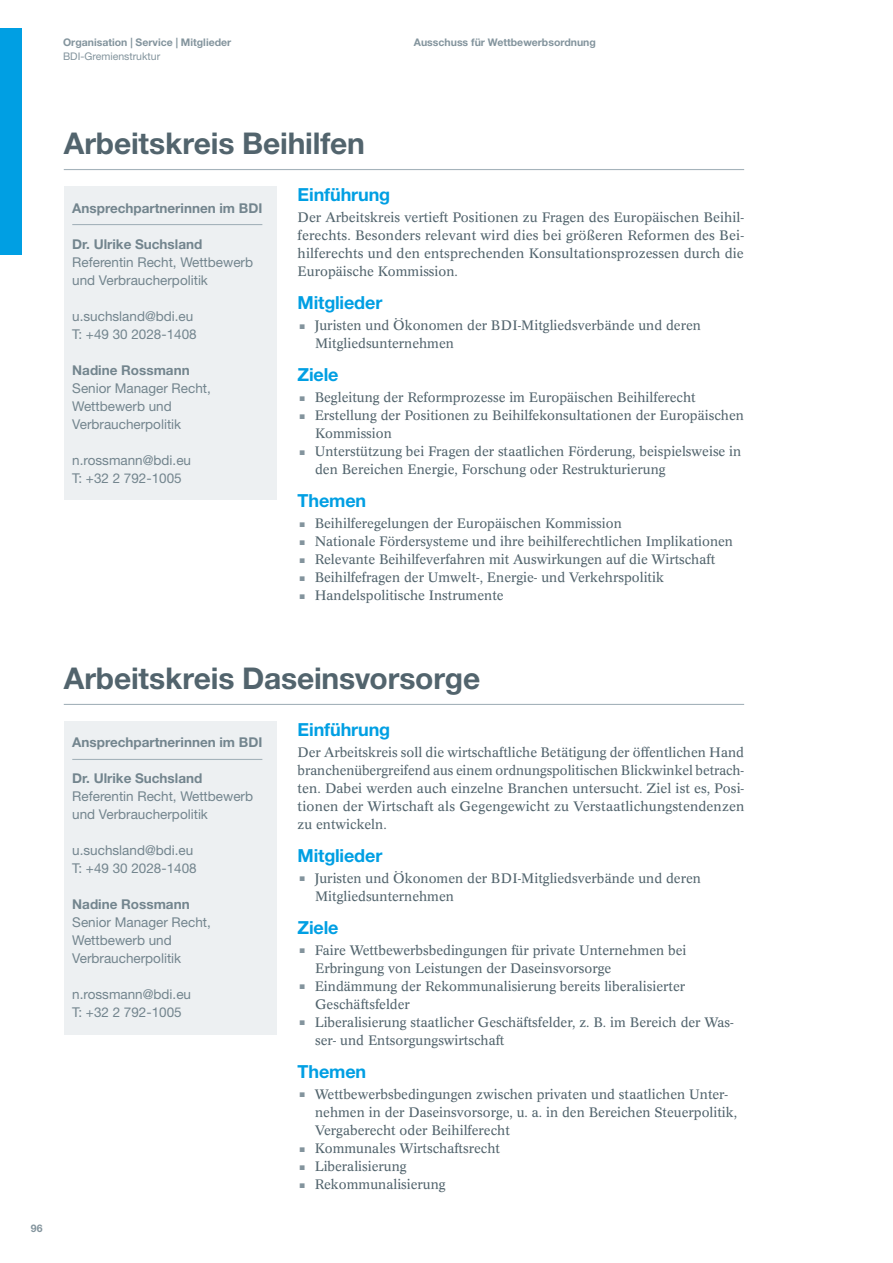
<style>
.page{position:relative;width:893px;height:1263px;background:#fff}
.page>*{position:absolute;margin:0;border:0;box-sizing:border-box;transform-origin:0 0}
._01_H_22pt_Grau{font:700 30px "Helvetica Neue LT Std";letter-spacing:-.005em;color:#52646d}
.t1{font:700 30px "Helvetica Neue LT Std";color:#83949d}
._02_H1_12{font:700 18px "Helvetica Neue LT Std";letter-spacing:-.01em;color:#009fe3}
._01_Text{font:13.5px/18px "Concorde BE";color:#52646d}
._12__Position_Block{font:13.5px/18px "Helvetica Neue LT Std";color:#73858e}
._12__Position_Block-2{font:700 13.5px "Helvetica Neue LT Std";color:#73858e}
.t2{font:700 10.5px "Helvetica Neue LT Std";color:#83949d}
.t3{font:10.5px "Helvetica Neue LT Std";color:#83949d}
.s1{font-weight:700}
</style>
<div class="page">
<hr style="left:64px;top:169px;width:680px;height:1px;background:#a5b3bb">
<hr style="left:64px;top:704px;width:680px;height:1px;background:#a5b3bb">
<div style="left:64px;top:186px;width:212px;height:314px;background:#edf0f2"></div>
<hr style="left:72px;top:224px;width:190px;height:1px;background:#a5b3bb">
<div style="left:64px;top:721px;width:212px;height:313px;background:#edf0f2"></div>
<hr style="left:72px;top:759px;width:190px;height:1px;background:#a5b3bb">
<div style="left:0;top:26px;width:21px;height:227px;background:#009fe3"></div>
<div style="left:0;top:0;width:893px;height:28px;background:#fff"></div>
<p class="t2" style="left:63px;top:36px;width:170px">Organisation | Service | Mitglieder</p>
<p class="t2" style="left:414px;top:36px;width:184px">Ausschuss für Wettbewerbsordnung</p>
<p class="t3" style="left:63px;top:50px;width:99px">BDI-Gremienstruktur</p>
<p class="_01_H_22pt_Grau" style="left:64px;top:125px;width:303px">Arbeitskreis Beihilfen</p>
<p class="_12__Position_Block-2" style="left:72px;top:199px;width:192px">Ansprechpartnerinnen im BDI</p>
<p class="_12__Position_Block" style="left:72px;top:235px;width:182px"><span class="s1">Dr. Ulrike Suchsland<br></span>Referentin Recht, Wettbewerb und Verbraucherpolitik</p>
<p class="_12__Position_Block" style="left:72px;top:307px;width:123px">u.suchsland@bdi.eu</p>
<p class="_12__Position_Block" style="left:72px;top:325px;width:126px">T: +49 30 2028-1408</p>
<p class="_12__Position_Block" style="left:72px;top:361px;width:140px"><span class="s1">Nadine Rossmann<br></span>Senior Manager Recht,<br>Wettbewerb und<br>Verbraucherpolitik</p>
<p class="_12__Position_Block" style="left:72px;top:451px;width:120px">n.rossmann@bdi.eu</p>
<p class="_12__Position_Block" style="left:72px;top:469px;width:111px">T: +32 2 792-1005</p>
<p class="_02_H1_12" style="left:298px;top:183px;width:94px">Einführung</p>
<p class="_01_Text" style="left:298px;top:208px;width:448px;text-align:justify">Der Arbeitskreis vertieft Positionen zu Fragen des Europäischen Beihil&shy;ferechts. Besonders relevant wird dies bei größeren Reformen des Bei&shy;hilferechts und den entsprechenden Konsultationsprozessen durch die Europäische Kommission.</p>
<p class="_02_H1_12" style="left:298px;top:291px;width:86px">Mitglieder</p>
<p class="t1" style="left:298px;top:299px;width:10px">.</p>
<p class="_01_Text" style="left:315px;top:316px;width:388px">Juristen und Ökonomen der BDI-Mitgliedsverbände und deren<br>Mitgliedsunternehmen</p>
<p class="_02_H1_12" style="left:298px;top:363px;width:42px">Ziele</p>
<p class="t1" style="left:298px;top:371px;width:10px">.</p>
<p class="_01_Text" style="left:315px;top:388px;width:383px">Begleitung der Reformprozesse im Europäischen Beihilferecht</p>
<p class="t1" style="left:298px;top:389px;width:10px">.</p>
<p class="_01_Text" style="left:315px;top:406px;width:431px">Erstellung der Positionen zu Beihilfekonsultationen der Europäischen<br>Kommission</p>
<p class="t1" style="left:298px;top:425px;width:10px">.</p>
<p class="_01_Text" style="left:315px;top:442px;width:428px">Unterstützung bei Fragen der staatlichen Förderung, beispielsweise in den Bereichen Energie, Forschung oder Restrukturierung</p>
<p class="_02_H1_12" style="left:298px;top:489px;width:70px">Themen</p>
<p class="t1" style="left:298px;top:497px;width:10px">.</p>
<p class="_01_Text" style="left:315px;top:514px;width:309px">Beihilferegelungen der Europäischen Kommission</p>
<p class="t1" style="left:298px;top:515px;width:10px">.</p>
<p class="_01_Text" style="left:315px;top:532px;width:420px">Nationale Fördersysteme und ihre beihilferechtlichen Implikationen</p>
<p class="t1" style="left:298px;top:533px;width:10px">.</p>
<p class="_01_Text" style="left:315px;top:550px;width:402px">Relevante Beihilfeverfahren mit Auswirkungen auf die Wirtschaft</p>
<p class="t1" style="left:298px;top:551px;width:10px">.</p>
<p class="_01_Text" style="left:315px;top:568px;width:351px">Beihilfefragen der Umwelt-, Energie- und Verkehrspolitik</p>
<p class="t1" style="left:298px;top:569px;width:10px">.</p>
<p class="_01_Text" style="left:315px;top:586px;width:190px">Handelspolitische Instrumente</p>
<p class="t2" style="left:31px;top:1222px;width:13px">96</p>
<p class="_01_H_22pt_Grau" style="left:64px;top:660px;width:418px">Arbeitskreis Daseinsvorsorge</p>
<p class="_12__Position_Block-2" style="left:72px;top:734px;width:192px">Ansprechpartnerinnen im BDI</p>
<p class="_12__Position_Block" style="left:72px;top:769px;width:182px"><span class="s1">Dr. Ulrike Suchsland<br></span>Referentin Recht, Wettbewerb und Verbraucherpolitik</p>
<p class="_12__Position_Block" style="left:72px;top:841px;width:123px">u.suchsland@bdi.eu</p>
<p class="_12__Position_Block" style="left:72px;top:859px;width:126px">T: +49 30 2028-1408</p>
<p class="_12__Position_Block" style="left:72px;top:895px;width:140px"><span class="s1">Nadine Rossmann<br></span>Senior Manager Recht,<br>Wettbewerb und<br>Verbraucherpolitik</p>
<p class="_12__Position_Block" style="left:72px;top:985px;width:120px">n.rossmann@bdi.eu</p>
<p class="_12__Position_Block" style="left:72px;top:1003px;width:111px">T: +32 2 792-1005</p>
<p class="_02_H1_12" style="left:298px;top:718px;width:94px">Einführung</p>
<p class="_01_Text" style="left:298px;top:743px;width:448px;text-align:justify">Der Arbeitskreis soll die wirtschaftliche Betätigung der öffentlichen Hand branchenübergreifend aus einem ordnungspolitischen Blickwinkel betrach&shy;ten. Dabei werden auch einzelne Branchen untersucht. Ziel ist es, Posi&shy;tionen der Wirtschaft als Gegengewicht zu Verstaatlichungstendenzen zu entwickeln.</p>
<p class="_02_H1_12" style="left:298px;top:844px;width:86px">Mitglieder</p>
<p class="t1" style="left:298px;top:852px;width:10px">.</p>
<p class="_01_Text" style="left:315px;top:869px;width:388px">Juristen und Ökonomen der BDI-Mitgliedsverbände und deren<br>Mitgliedsunternehmen</p>
<p class="_02_H1_12" style="left:298px;top:916px;width:42px">Ziele</p>
<p class="t1" style="left:298px;top:924px;width:10px">.</p>
<p class="_01_Text" style="left:315px;top:941px;width:373px">Faire Wettbewerbsbedingungen für private Unternehmen bei<br>Erbringung von Leistungen der Daseinsvorsorge</p>
<p class="t1" style="left:298px;top:960px;width:10px">.</p>
<p class="_01_Text" style="left:315px;top:977px;width:372px">Eindämmung der Rekommunalisierung bereits liberalisierter<br>Geschäftsfelder</p>
<p class="t1" style="left:298px;top:996px;width:10px">.</p>
<p class="_01_Text" style="left:315px;top:1013px;width:420px">Liberalisierung staatlicher Geschäftsfelder, z. B. im Bereich der Was&shy;ser- und Entsorgungswirtschaft</p>
<p class="_02_H1_12" style="left:298px;top:1060px;width:70px">Themen</p>
<p class="t1" style="left:298px;top:1068px;width:10px">.</p>
<p class="_01_Text" style="left:315px;top:1085px;width:424px">Wettbewerbsbedingungen zwischen privaten und staatlichen Unter&shy;nehmen in der Daseinsvorsorge, u. a. in den Bereichen Steuerpolitik,<br>Vergaberecht oder Beihilferecht</p>
<p class="t1" style="left:298px;top:1122px;width:10px">.</p>
<p class="_01_Text" style="left:315px;top:1139px;width:187px">Kommunales Wirtschaftsrecht</p>
<p class="t1" style="left:298px;top:1140px;width:10px">.</p>
<p class="_01_Text" style="left:315px;top:1157px;width:93px">Liberalisierung</p>
<p class="t1" style="left:298px;top:1158px;width:10px">.</p>
<p class="_01_Text" style="left:315px;top:1175px;width:133px">Rekommunalisierung</p>
</div>
